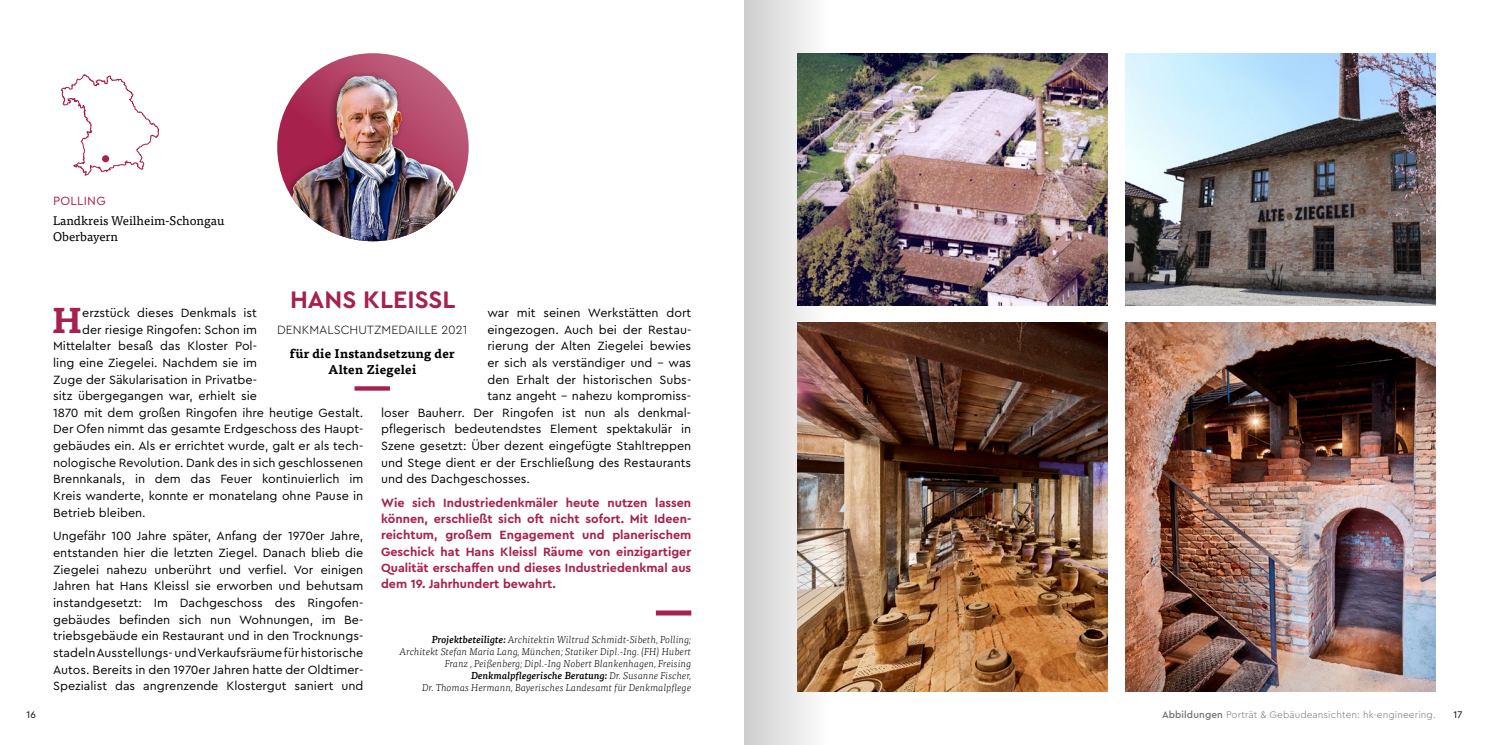
<style>
.page{position:relative;width:1489px;height:745px;background:#fff}
.page>*{position:absolute;margin:0;border:0;box-sizing:border-box;transform-origin:0 0}
.t1{font:700 35.38px "Tisa Pro";color:#a6214b}
.t2{font:700 25px "Cera Pro";color:#a6214b}
.t3{font:12.5px/16.6px "Cera Pro";color:#000;text-align:justify}
.t4{font:700 12.5px/16.2px "Cera Pro";color:#a6214b;text-align:justify}
.t5{font:700 12.5px/16.2px "Tisa Pro";letter-spacing:.02em;color:#000;text-align:center}
.t6{font:12.5px/16.2px "Tisa Pro";color:#000}
.t7{font:300 12.5px "Cera Pro";color:#000}
.t8{font:12.5px "Cera Pro";letter-spacing:.02em;color:#a6214b}
.t9{font:italic 300 10px/12px "Tisa Pro";letter-spacing:.01em;color:#000;text-align:right}
.t10{font:300 10px "Cera Pro";letter-spacing:.01em;color:#706f6f}
.t11{font:10px "Cera Pro";color:#000}
.s1{font-weight:500}
</style>
<div class="page">
<img style="left:1125px;top:53px;width:310px;height:252px">
<svg style="left:61px;top:74px;width:99px;height:102px"></svg>
<div style="left:102px;top:155px;width:7px;height:7px;background:#a6214b;border-radius:50%"></div>
<img style="left:829px;top:322px;width:278px;height:369px">
<img style="left:829px;top:53px;width:278px;height:252px">
<div style="left:656px;top:610px;width:35px;height:5px;background:#a6214b"></div>
<svg style="left:354px;top:386px;width:36px;height:4px"></svg>
<img style="left:1125px;top:322px;width:310px;height:369px">
<img style="left:277px;top:53px;width:191px;height:188px">
<img style="left:744px;top:0;width:85px;height:744px">
<p class="t8" style="left:53px;top:192px;width:54px">POLLING</p>
<p class="t6" style="left:53px;top:211px;width:173px">Landkreis Weilheim-Schongau<br>Oberbayern</p>
<h2 class="t2" style="left:290px;top:282px;width:167px">HANS KLEISSL</h2>
<p class="t7" style="left:277px;top:322px;width:192px">DENKMALSCHUTZMEDAILLE 2021</p>
<p class="t5" style="left:290px;top:344px;width:166px">für die Instandsetzung der<br>Alten Ziegelei</p>
<h1 class="t1" style="left:52px;top:292px;width:32px">H</h1>
<p class="t3" style="left:82px;top:304px;width:176px">erzstück dieses Denkmals ist</p>
<p class="t3" style="left:487px;top:304px;width:205px">war mit seinen Werkstätten dort</p>
<p class="t3" style="left:487px;top:320px;width:205px">eingezogen. Auch bei der Restau-</p>
<p class="t3" style="left:487px;top:337px;width:205px">rierung der Alten Ziegelei bewies</p>
<p class="t3" style="left:487px;top:353px;width:205px">er sich als verständiger und – was</p>
<p class="t3" style="left:487px;top:370px;width:205px">den Erhalt der historischen Subs-</p>
<p class="t3" style="left:487px;top:387px;width:205px">tanz angeht – nahezu kompromiss-</p>
<p class="t3" style="left:381px;top:403px;width:312px">loser Bauherr. Der Ringofen ist nun als denkmal-</p>
<p class="t3" style="left:381px;top:420px;width:312px">pflegerisch bedeutendstes Element spektakulär in</p>
<p class="t3" style="left:381px;top:437px;width:312px">Szene gesetzt: Über dezent eingefügte Stahltreppen</p>
<p class="t3" style="left:381px;top:453px;width:312px">und Stege dient er der Erschließung des Restaurants</p>
<p class="t3" style="left:381px;top:470px;width:150px">und des Dachgeschosses.</p>
<p class="t4" style="left:381px;top:493px;width:312px">Wie sich Industriedenkmäler heute nutzen lassen können, erschließt sich oft nicht sofort. Mit Ideen&shy;reichtum, großem Engagement und planerischem Geschick hat Hans Kleissl Räume von einzigartiger Qualität erschaffen und dieses Industriedenkmal aus dem 19. Jahrhundert bewahrt.</p>
<p class="t3" style="left:82px;top:320px;width:176px">der riesige Ringofen: Schon im</p>
<p class="t3" style="left:53px;top:337px;width:205px">Mittelalter besaß das Kloster Pol-</p>
<p class="t3" style="left:53px;top:353px;width:205px">ling eine Ziegelei. Nachdem sie im</p>
<p class="t3" style="left:53px;top:370px;width:205px">Zuge der Säkularisation in Privatbe-</p>
<p class="t3" style="left:53px;top:387px;width:205px">sitz übergegangen war, erhielt sie</p>
<p class="t3" style="left:53px;top:403px;width:312px">1870 mit dem großen Ringofen ihre heutige Gestalt.</p>
<p class="t3" style="left:53px;top:420px;width:312px">Der Ofen nimmt das gesamte Erdgeschoss des Haupt-</p>
<p class="t3" style="left:53px;top:437px;width:312px">gebäudes ein. Als er errichtet wurde, galt er als tech-</p>
<p class="t3" style="left:53px;top:453px;width:312px">nologische Revolution. Dank des in sich geschlossenen</p>
<p class="t3" style="left:53px;top:470px;width:312px">Brennkanals, in dem das Feuer kontinuierlich im</p>
<p class="t3" style="left:53px;top:486px;width:312px">Kreis wanderte, konnte er monatelang ohne Pause in</p>
<p class="t3" style="left:53px;top:503px;width:94px">Betrieb bleiben.</p>
<p class="t3" style="left:53px;top:527px;width:312px">Ungefähr 100 Jahre später, Anfang der 1970er Jahre, entstanden hier die letzten Ziegel. Danach blieb die Ziegelei nahezu unberührt und verfiel. Vor einigen Jahren hat Hans Kleissl sie erworben und behutsam instandgesetzt: Im Dachgeschoss des Ringofen&shy;gebäudes befinden sich nun Wohnungen, im Be&shy;triebsgebäude ein Restaurant und in den Trocknungs&shy;stadeln Ausstellungs- und Verkaufsräume für historische Autos. Bereits in den 1970er Jahren hatte der Oldtimer-Spezialist das angrenzende Klostergut saniert und</p>
<p class="t9" style="left:399px;top:633px;width:293px"><span class="s1">Projektbeteiligte:</span> Architektin Wiltrud Schmidt-Sibeth, Polling; Architekt Stefan Maria Lang, München; Statiker Dipl.-Ing. (FH) Hubert Franz , Peißenberg; Dipl.-Ing Nobert Blankenhagen, Freising <span class="s1">Denkmalpflegerische Beratung:</span> Dr. Susanne Fischer,<br>Dr. Thomas Hermann, Bayerisches Landesamt für Denkmalpflege</p>
<p class="t10" style="left:1161px;top:707px;width:275px"><span class="s1">Abbildungen</span> Porträt &amp; Gebäudeansichten: hk-engineering.</p>
<p class="t11" style="left:27px;top:707px;width:11px">16</p>
<p class="t11" style="left:1453px;top:707px;width:10px">17</p>
</div>
